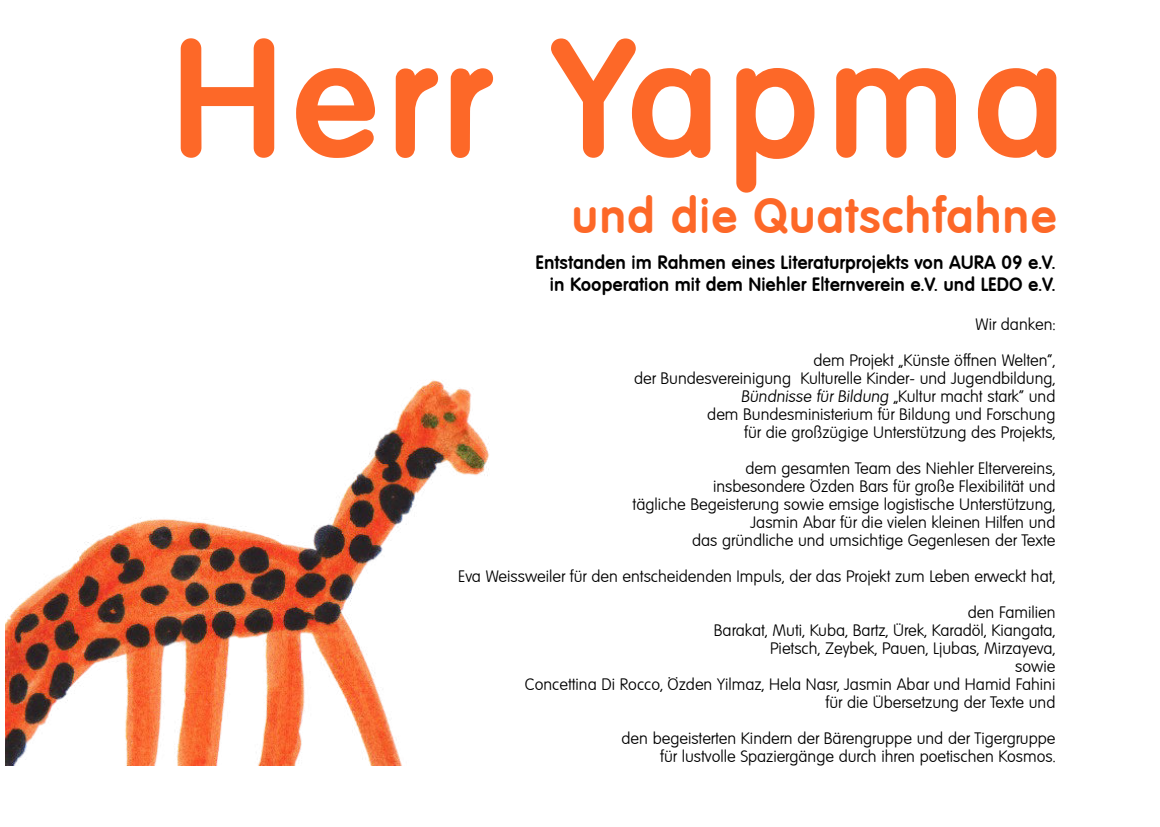
<style>
.page{position:relative;width:1160px;height:827px;background:#fff}
.page>*{position:absolute;margin:0;border:0;box-sizing:border-box;transform-origin:0 0}
.t1{font:162px "Elementary Heavy SF Bold";letter-spacing:.045em;color:#fd6828}
.t2{font:48.6px "Elementary Heavy SF Bold";letter-spacing:.015em;color:#fd6828}
.t3{font:18.9px/21.6px "Elementary Heavy SF Bold";color:#000;text-align:right}
.t4{font:16.2px/18px "Elementary SF";color:#000;text-align:right}
.s1{font-family:"Elementary SF Italic"}
</style>
<div class="page">
<img style="left:6px;top:380px;width:484px;height:386px">
<h1 class="t1" style="left:171px;top:30px;width:895px">Herr Yapma</h1>
<h2 class="t2" style="left:571px;top:195px;width:487px">und die Quatschfahne</h2>
<p class="t3" style="left:535px;top:253px;width:521px">Entstanden im Rahmen eines Literaturprojekts von AURA 09 e.V. in Kooperation mit dem Niehler Elternverein e.V. und LEDO e.V.</p>
<p class="t4" style="left:975px;top:316px;width:81px">Wir danken:</p>
<p class="t4" style="left:634px;top:352px;width:423px">dem Projekt „Künste öffnen Welten“,<br>der Bundesvereinigung Kulturelle Kinder- und Jugendbildung, <span class="s1">Bündnisse für Bildung</span> „Kultur macht stark“ und<br>dem Bundesministerium für Bildung und Forschung<br>für die großzügige Unterstützung des Projekts,</p>
<p class="t4" style="left:632px;top:459px;width:424px">dem gesamten Team des Niehler Eltervereins,<br>insbesondere Özden Bars für große Flexibilität und<br>tägliche Begeisterung sowie emsige logistische Unterstützung, Jasmin Abar für die vielen kleinen Hilfen und<br>das gründliche und umsichtige Gegenlesen der Texte</p>
<p class="t4" style="left:458px;top:567px;width:598px">Eva Weissweiler für den entscheidenden Impuls, der das Projekt zum Leben erweckt hat,</p>
<p class="t4" style="left:525px;top:603px;width:532px">den Familien<br>Barakat, Muti, Kuba, Bartz, Ürek, Karadöl, Kiangata,<br>Pietsch, Zeybek, Pauen, Ljubas, Mirzayeva,<br>sowie<br>Concettina Di Rocco, Özden Yilmaz, Hela Nasr, Jasmin Abar und Hamid Fahini für die Übersetzung der Texte und</p>
<p class="t4" style="left:621px;top:729px;width:435px">den begeisterten Kindern der Bärengruppe und der Tigergruppe für lustvolle Spaziergänge durch ihren poetischen Kosmos.</p>
</div>
